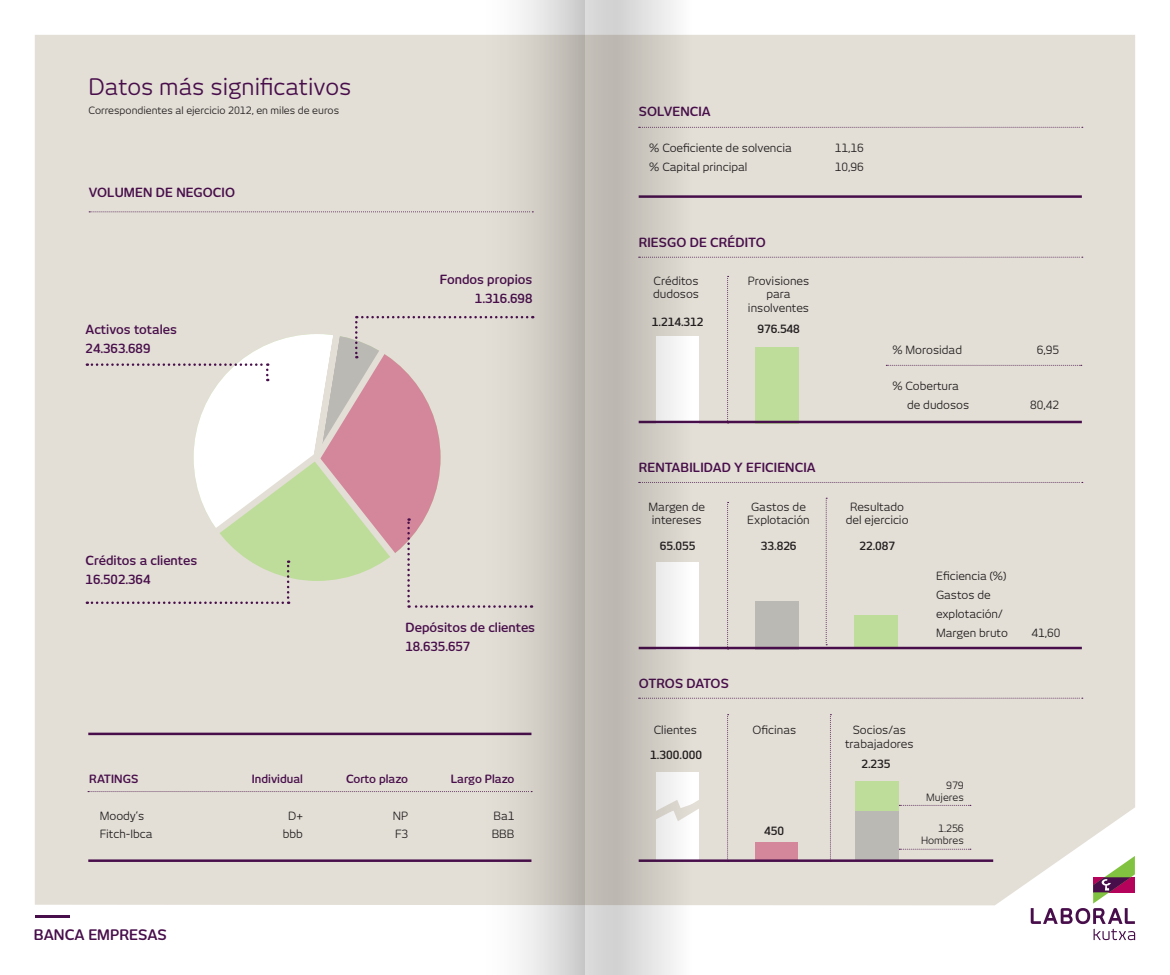
<style>
.page{position:relative;width:1170px;height:975px;background:#fff}
.page>*{position:absolute;margin:0;border:0;box-sizing:border-box;transform-origin:0 0}
.t1{font:22.5px "New June";color:#480e4b}
.t2{font:600 14.38px "New June";color:#480e4b}
.t3{font:600 12.5px "New June";color:#480e4b}
.t4{font:11.25px/13.5px "New June";color:#231f20;text-align:center}
.t5{font:600 11.25px "New June";color:#231f20}
.t6{font:600 11.25px "New June";color:#480e4b}
.t7{font:10px "New June";color:#231f20}
</style>
<div class="page">
<div style="left:35px;top:35px;width:1099px;height:870px;background:#e3dfd6"></div>
<svg style="left:1030px;top:855px;width:104px;height:85px"></svg>
<hr style="left:35px;top:915px;width:35px;height:3px;background:#480e4b">
<div style="left:855px;top:781px;width:44px;height:78px;background:#bedd9b"></div>
<div style="left:855px;top:810px;width:44px;height:49px;background:#bbb9b4"></div>
<svg style="left:899px;top:805px;width:71px;height:1px"></svg>
<svg style="left:899px;top:848px;width:71px;height:1px"></svg>
<svg style="left:727px;top:714px;width:1px;height:145px"></svg>
<div style="left:755px;top:600px;width:44px;height:49px;background:#bbb9b4"></div>
<div style="left:656px;top:562px;width:43px;height:87px;background:#fff"></div>
<svg style="left:727px;top:553px;width:1px;height:93px"></svg>
<div style="left:854px;top:615px;width:43px;height:34px;background:#bedd9b"></div>
<svg style="left:825px;top:553px;width:2px;height:92px"></svg>
<hr style="left:638px;top:646px;width:443px;height:3px;background:#480e4b">
<svg style="left:830px;top:714px;width:1px;height:145px"></svg>
<div style="left:755px;top:841px;width:43px;height:18px;background:#d4879b"></div>
<div style="left:656px;top:772px;width:43px;height:87px;background:#fff"></div>
<svg style="left:691px;top:788px;width:27px;height:41px"></svg>
<svg style="left:691px;top:697px;width:391px;height:1px"></svg>
<hr style="left:638px;top:859px;width:355px;height:2px;background:#480e4b">
<div style="left:190px;top:35px;width:945px;height:518px;background:#e3dfd6"></div>
<svg style="left:87px;top:316px;width:391px;height:291px;background:#dfd6cd"></svg>
<hr style="left:88px;top:732px;width:443px;height:3px;background:#480e4b">
<svg style="left:89px;top:211px;width:389px;height:1px"></svg>
<svg style="left:88px;top:791px;width:390px;height:1px"></svg>
<hr style="left:88px;top:859px;width:443px;height:2px;background:#480e4b">
<svg style="left:478px;top:0;width:107px;height:974px;background:#d3cfc8"></svg>
<svg style="left:585px;top:0;width:106px;height:974px;background:#cecac4"></svg>
<p class="t1" style="left:88px;top:74px;width:264px">Datos más significativos</p>
<p class="t7" style="left:88px;top:104px;width:252px">Correspondientes al ejercicio 2012, en miles de euros</p>
<p class="t3" style="left:89px;top:185px;width:148px">VOLUMEN DE NEGOCIO</p>
<p class="t3" style="left:86px;top:322px;width:93px">Activos totales</p>
<p class="t3" style="left:86px;top:341px;width:66px">24.363.689</p>
<p class="t3" style="left:86px;top:553px;width:113px">Créditos a clientes</p>
<p class="t3" style="left:86px;top:572px;width:66px">16.502.364</p>
<p class="t3" style="left:440px;top:272px;width:94px">Fondos propios</p>
<p class="t3" style="left:475px;top:291px;width:59px">1.316.698</p>
<p class="t3" style="left:405px;top:619px;width:131px">Depósitos de clientes</p>
<p class="t3" style="left:405px;top:638px;width:66px">18.635.657</p>
<p class="t6" style="left:89px;top:772px;width:51px">RATINGS</p>
<p class="t6" style="left:252px;top:772px;width:53px">Individual</p>
<p class="t6" style="left:346px;top:772px;width:64px">Corto plazo</p>
<p class="t6" style="left:450px;top:772px;width:65px">Largo Plazo</p>
<p class="t4" style="left:100px;top:808px;width:46px">Moody’s</p>
<p class="t4" style="left:288px;top:808px;width:16px">D+</p>
<p class="t4" style="left:393px;top:808px;width:17px">NP</p>
<p class="t4" style="left:493px;top:808px;width:22px">Ba1</p>
<p class="t4" style="left:100px;top:827px;width:54px">Fitch-Ibca</p>
<p class="t4" style="left:283px;top:827px;width:22px">bbb</p>
<p class="t4" style="left:395px;top:827px;width:15px">F3</p>
<p class="t4" style="left:491px;top:827px;width:24px">BBB</p>
<p class="t2" style="left:34px;top:925px;width:134px">BANCA EMPRESAS</p>
<p class="t3" style="left:638px;top:104px;width:73px">SOLVENCIA</p>
<p class="t4" style="left:649px;top:141px;width:144px">% Coeficiente de solvencia</p>
<p class="t4" style="left:834px;top:141px;width:30px">11,16</p>
<p class="t4" style="left:649px;top:160px;width:100px">% Capital principal</p>
<p class="t4" style="left:834px;top:160px;width:30px">10,96</p>
<p class="t3" style="left:638px;top:235px;width:128px">RIESGO DE CRÉDITO</p>
<p class="t4" style="left:653px;top:274px;width:48px;text-align:left">Créditos dudosos</p>
<p class="t5" style="left:651px;top:315px;width:53px">1.214.312</p>
<p class="t4" style="left:747px;top:274px;width:63px">Provisiones para insolventes</p>
<p class="t5" style="left:757px;top:322px;width:44px">976.548</p>
<p class="t3" style="left:638px;top:460px;width:178px">RENTABILIDAD Y EFICIENCIA</p>
<p class="t4" style="left:648px;top:500px;width:58px;text-align:left">Margen de intereses</p>
<p class="t5" style="left:659px;top:539px;width:37px">65.055</p>
<p class="t4" style="left:747px;top:500px;width:64px">Gastos de<br>Explotación</p>
<p class="t5" style="left:760px;top:539px;width:37px">33.826</p>
<p class="t3" style="left:638px;top:676px;width:92px">OTROS DATOS</p>
<p class="t4" style="left:653px;top:723px;width:45px">Clientes</p>
<p class="t5" style="left:650px;top:748px;width:53px">1.300.000</p>
<p class="t4" style="left:752px;top:723px;width:45px">Oficinas</p>
<p class="t5" style="left:764px;top:824px;width:21px">450</p>
<p class="t4" style="left:892px;top:342px;width:71px">% Morosidad</p>
<p class="t4" style="left:1036px;top:342px;width:24px">6,95</p>
<p class="t4" style="left:892px;top:379px;width:68px">% Cobertura</p>
<p class="t4" style="left:907px;top:398px;width:64px">de dudosos</p>
<p class="t4" style="left:1030px;top:398px;width:30px">80,42</p>
<p class="t4" style="left:845px;top:500px;width:64px">Resultado del ejercicio</p>
<p class="t5" style="left:859px;top:539px;width:37px">22.087</p>
<p class="t4" style="left:936px;top:569px;width:72px">Eficiencia (%)</p>
<p class="t4" style="left:936px;top:588px;width:56px">Gastos de</p>
<p class="t4" style="left:936px;top:606px;width:68px">explotación/</p>
<p class="t4" style="left:936px;top:625px;width:73px">Margen bruto</p>
<p class="t4" style="left:1031px;top:625px;width:30px">41,60</p>
<p class="t4" style="left:852px;top:723px;width:55px">Socios/as</p>
<p class="t4" style="left:844px;top:736px;width:70px">trabajadores</p>
<p class="t5" style="left:861px;top:757px;width:31px">2.235</p>
<p class="t7" style="left:946px;top:779px;width:19px">979</p>
<p class="t7" style="left:926px;top:791px;width:39px">Mujeres</p>
<p class="t7" style="left:938px;top:822px;width:27px">1.256</p>
<p class="t7" style="left:920px;top:834px;width:44px">Hombres</p>
</div>
